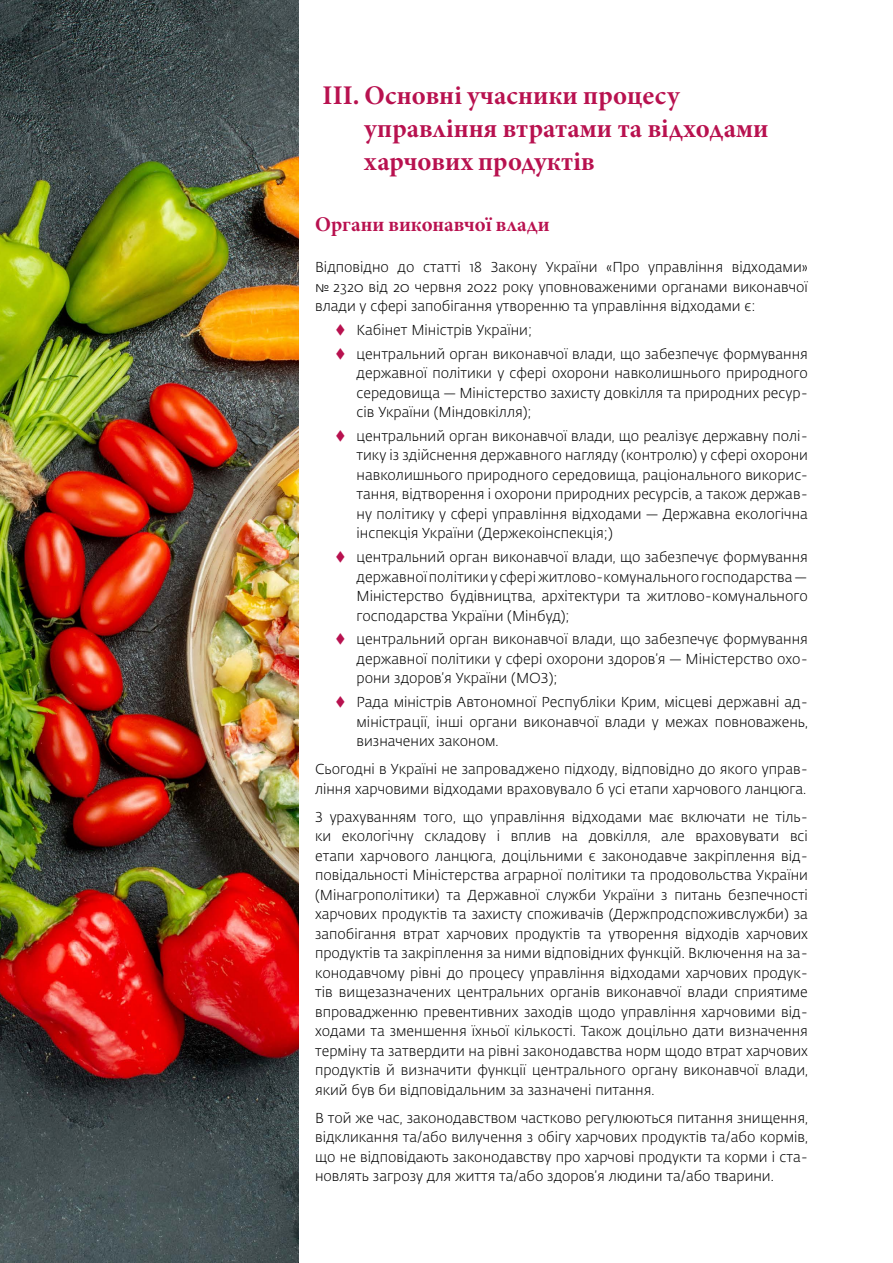
<style>
.page{position:relative;width:893px;height:1263px;background:#fff}
.page>*{position:absolute;margin:0;border:0;box-sizing:border-box;transform-origin:0 0}
.head{font:700 27px/33px "Minion 3 Subhead";letter-spacing:.005em;color:#b8114f}
.head1{font:700 21px "Minion 3 Subhead";color:#b8114f}
.txt{font:300 14.25px/19.5px "Fedra Sans Pro";color:#000;text-align:justify}
</style>
<div class="page">
<img style="left:0;top:0;width:298px;height:1263px">
<p class="head" style="left:365px;top:79px;width:405px;text-indent:-42px">III. Основні учасники процесу управління втратами та відходами харчових продуктів</p>
<p class="head1" style="left:315px;top:210px;width:236px">Органи виконавчої влади</p>
<p class="txt" style="left:315px;top:257px;width:494px">Відповідно до статті 18 Закону України «Про управління відходами» № 2320 від 20 червня 2022 року уповноваженими органами виконавчої влади у сфері запобігання утворенню та управління відходами є:</p>
<p class="txt" style="left:357px;top:320px;width:177px">Кабінет Міністрів України;</p>
<p class="txt" style="left:357px;top:344px;width:453px">центральний орган виконавчої влади, що забезпечує формування державної політики у сфері охорони навколишнього природного середовища — Міністерство захисту довкілля та природних ресур&shy;сів України (Міндовкілля);</p>
<p class="txt" style="left:357px;top:426px;width:453px">центральний орган виконавчої влади, що реалізує державну полі&shy;тику із здійснення державного нагляду (контролю) у сфері охорони навколишнього природного середовища, раціонального викорис&shy;тання, відтворення і охорони природних ресурсів, а також держав&shy;ну політику у сфері управління відходами — Державна екологічна інспекція України (Держекоінспекція;)</p>
<p class="txt" style="left:357px;top:547px;width:453px">центральний орган виконавчої влади, що забезпечує формування державної політики у сфері житлово-комунального господарства— Міністерство будівництва, архітектури та житлово-комунального господарства України (Мінбуд);</p>
<p class="txt" style="left:357px;top:629px;width:453px">центральний орган виконавчої влади, що забезпечує формування державної політики у сфері охорони здоров’я — Міністерство охо&shy;рони здоров’я України (МОЗ);</p>
<p class="txt" style="left:357px;top:692px;width:453px">Рада міністрів Автономної Республіки Крим, місцеві державні ад&shy;міністрації, інші органи виконавчої влади у межах повноважень, визначених законом.</p>
<p class="txt" style="left:315px;top:759px;width:494px">Сьогодні в Україні не запроваджено підходу, відповідно до якого управ&shy;ління харчовими відходами враховувало б усі етапи харчового ланцюга.</p>
<p class="txt" style="left:315px;top:807px;width:494px">З урахуванням того, що управління відходами має включати не тіль&shy;ки екологічну складову і вплив на довкілля, але враховувати всі етапи харчового ланцюга, доцільними є законодавче закріплення від&shy;повідальності Міністерства аграрної політики та продовольства України (Мінагрополітики) та Державної служби України з питань безпечності харчових продуктів та захисту споживачів (Держпродспоживслужби) за запобігання втрат харчових продуктів та утворення відходів харчових продуктів та закріплення за ними відповідних функцій. Включення на за&shy;конодавчому рівні до процесу управління відходами харчових продук&shy;тів вищезазначених центральних органів виконавчої влади сприятиме впровадженню превентивних заходів щодо управління харчовими від&shy;ходами та зменшення їхньої кількості. Також доцільно дати визначення терміну та затвердити на рівні законодавства норм щодо втрат харчових продуктів й визначити функції центрального органу виконавчої влади, який був би відповідальним за зазначені питання.</p>
<p class="txt" style="left:315px;top:1108px;width:494px">В той же час, законодавством частково регулюються питання знищення, відкликання та/або вилучення з обігу харчових продуктів та/або кормів, що не відповідають законодавству про харчові продукти та корми і ста&shy;новлять загрозу для життя та/або здоров’я людини та/або тварини.</p>
</div>
